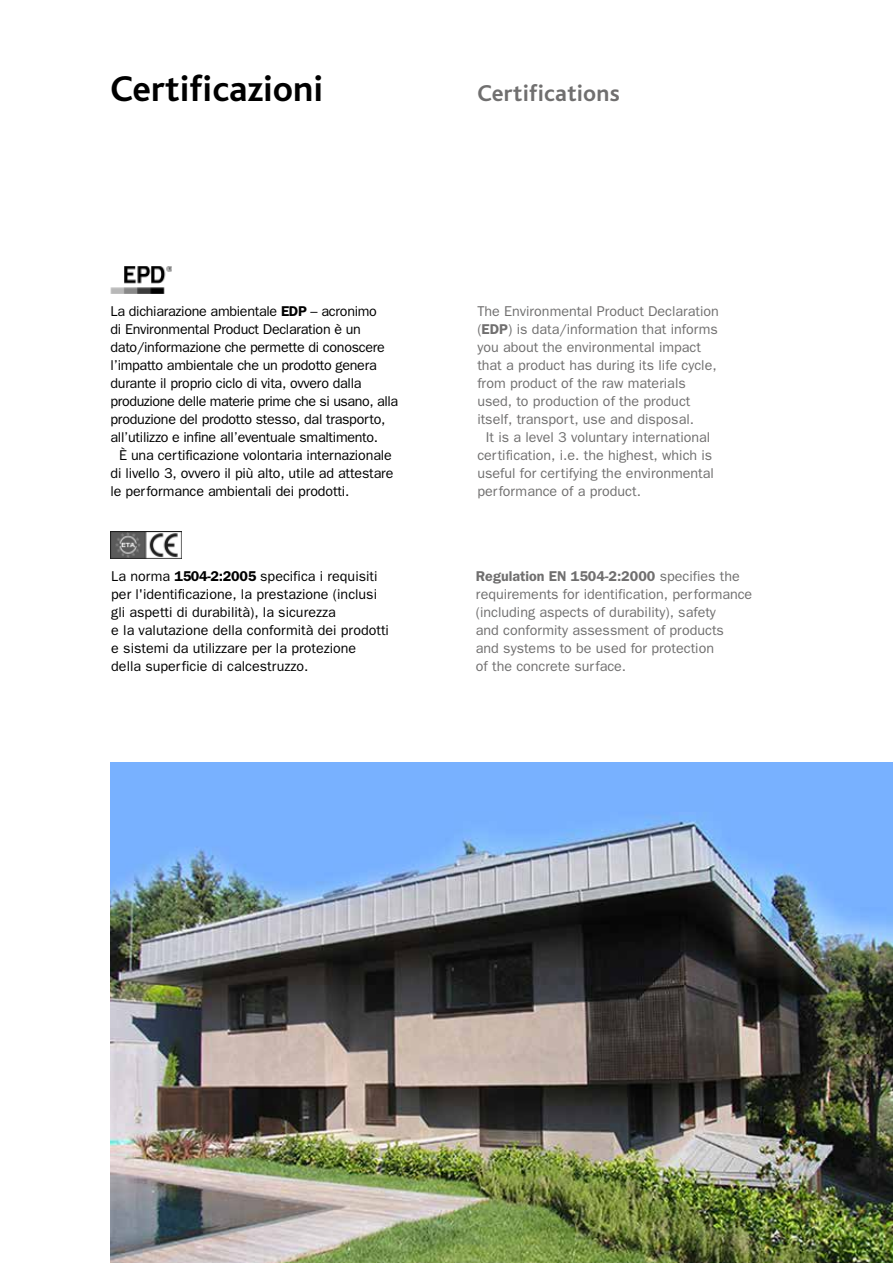
<style>
.page{position:relative;width:893px;height:1263px;background:#fff}
.page>*{position:absolute;margin:0;border:0;box-sizing:border-box;transform-origin:0 0}
.t1{font:700 37.5px "Bliss";color:#000}
.t2{font:700 24px "Bliss";letter-spacing:.01em;color:#706f6f}
.t3{font:14.25px/18px "Franklin Gothic";letter-spacing:-.01em;color:#000}
.t4{font:14.25px/18px "Franklin Gothic";color:#706f6f}
.t5{font:14.25px "Franklin Gothic";letter-spacing:-.03em;color:#000}
.s1{font-weight:600}
</style>
<div class="page">
<img style="left:111px;top:762px;width:782px;height:501px">
<img style="left:111px;top:266px;width:60px;height:27px">
<img style="left:111px;top:531px;width:71px;height:28px">
<h1 class="t1" style="left:111px;top:69px;width:214px">Certificazioni</h1>
<h2 class="t2" style="left:477px;top:81px;width:144px">Certifications</h2>
<p class="t3" style="left:111px;top:302px;width:268px">La dichiarazione ambientale <span class="s1">EDP</span> – acronimo</p>
<p class="t3" style="left:111px;top:320px;width:252px">di Environmental Product Declaration è un</p>
<p class="t3" style="left:111px;top:338px;width:276px">dato/informazione che permette di conoscere</p>
<p class="t3" style="left:111px;top:356px;width:268px">l’impatto ambientale che un prodotto genera</p>
<p class="t3" style="left:111px;top:374px;width:252px">durante il proprio ciclo di vita, ovvero dalla</p>
<p class="t5" style="left:111px;top:393px;width:289px">produzione delle materie prime che si usano, alla</p>
<p class="t3" style="left:111px;top:410px;width:277px">produzione del prodotto stesso, dal trasporto,</p>
<p class="t3" style="left:111px;top:428px;width:269px">all’utilizzo e infine all’eventuale smaltimento.</p>
<p class="t3" style="left:119px;top:446px;width:274px">È una certificazione volontaria internazionale</p>
<p class="t3" style="left:111px;top:464px;width:284px">di livello 3, ovvero il più alto, utile ad attestare</p>
<p class="t3" style="left:111px;top:482px;width:240px">le performance ambientali dei prodotti.</p>
<p class="t4" style="left:477px;top:302px;width:243px">The Environmental Product Declaration</p>
<p class="t4" style="left:477px;top:320px;width:242px">(<span class="s1">EDP</span>) is data/information that informs</p>
<p class="t4" style="left:477px;top:338px;width:225px">you about the environmental impact</p>
<p class="t4" style="left:477px;top:356px;width:241px">that a product has during its life cycle,</p>
<p class="t4" style="left:477px;top:374px;width:210px">from product of the raw materials</p>
<p class="t4" style="left:477px;top:392px;width:215px">used, to production of the product</p>
<p class="t4" style="left:477px;top:410px;width:218px">itself, transport, use and disposal.</p>
<p class="t4" style="left:486px;top:428px;width:226px">It is a level 3 voluntary international</p>
<p class="t4" style="left:477px;top:446px;width:236px">certification, i.e. the highest, which is</p>
<p class="t4" style="left:477px;top:464px;width:238px">useful for certifying the environmental</p>
<p class="t4" style="left:477px;top:482px;width:165px">performance of a product.</p>
<p class="t3" style="left:111px;top:567px;width:279px">La norma <span class="s1">1504-2:2005</span> specifica i requisiti per l'identificazione, la prestazione (inclusi gli aspetti di durabilità), la sicurezza<br>e la valutazione della conformità dei prodotti e sistemi da utilizzare per la protezione della superficie di calcestruzzo.</p>
<p class="t4" style="left:476px;top:567px;width:278px"><span class="s1">Regulation EN 1504-2:2000</span> specifies the requirements for identification, performance (including aspects of durability), safety<br>and conformity assessment of products<br>and systems to be used for protection<br>of the concrete surface.</p>
</div>
